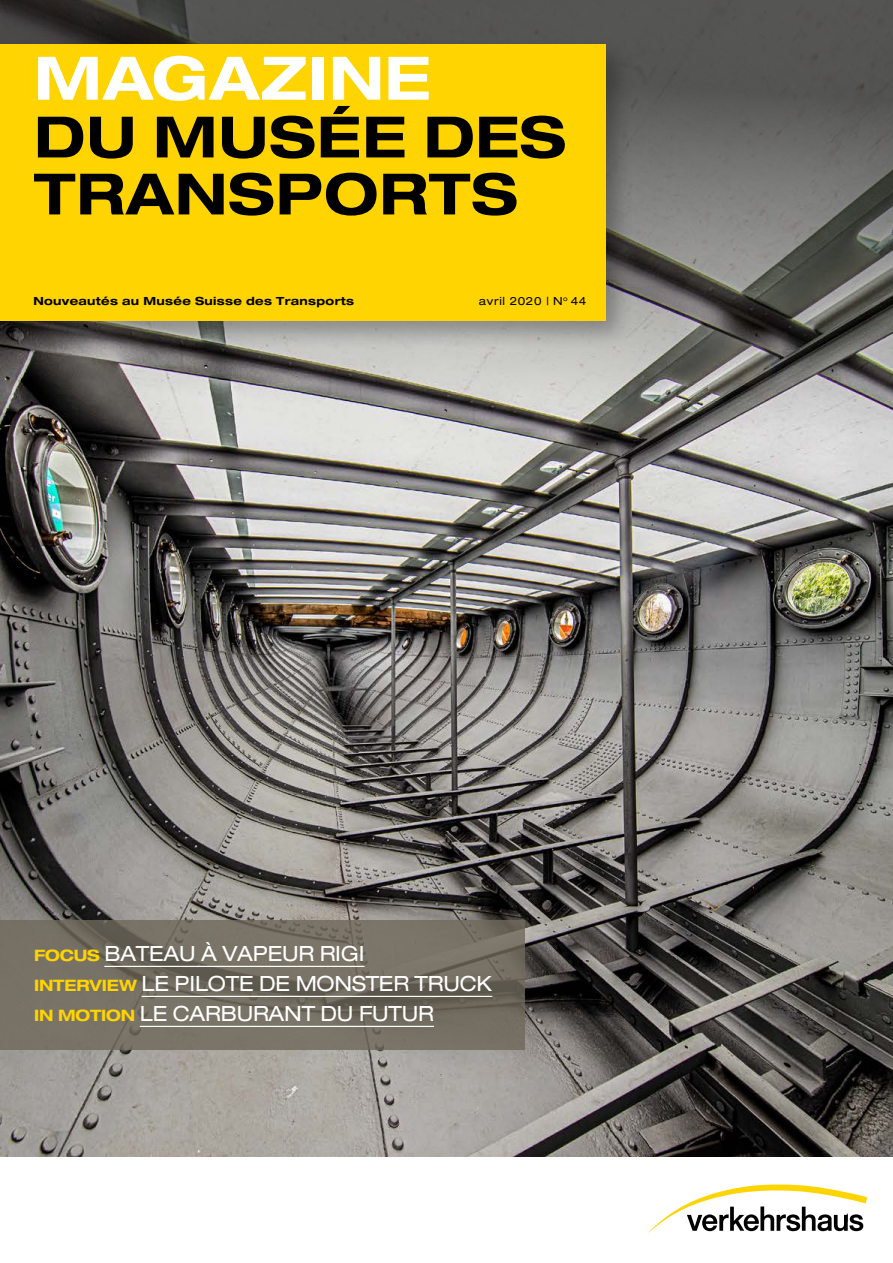
<style>
.page{position:relative;width:893px;height:1263px;background:#fff}
.page>*{position:absolute;margin:0;border:0;box-sizing:border-box;transform-origin:0 0}
.t1{font:700 expanded 60px "Helvetica Neue";letter-spacing:.02em;color:#fff}
.t2{font:700 expanded 57px/57px "Helvetica Neue";letter-spacing:.02em;color:#000}
.t3{font:expanded 21px/30px "Helvetica Neue";letter-spacing:-.01em;color:#fff}
.t4{font:300 12px "Helvetica Neue";color:#000}
.t5{font:700 expanded 11.25px "Helvetica Neue";letter-spacing:.03em;color:#000}
.t6{font:expanded 11.25px "Helvetica Neue";letter-spacing:.07em;color:#000}
.s1{font-weight:700;font-size:15.75px;color:#ffd400}
</style>
<div class="page">
<img style="left:0;top:448px;width:893px;height:709px">
<svg style="left:648px;top:1184px;width:219px;height:48px"></svg>
<svg style="left:0;top:920px;width:524px;height:130px;background:#736e62"></svg>
<hr style="left:104px;top:966px;width:260px;height:1px;background:#fff">
<hr style="left:142px;top:996px;width:350px;height:1px;background:#fff">
<hr style="left:140px;top:1026px;width:294px;height:1px;background:#fff">
<svg style="left:0;top:0;width:893px;height:448px;background:#777673"></svg>
<div style="left:0;top:37px;width:634px;height:313px;background:#000;opacity:.28"></div>
<div style="left:0;top:45px;width:605px;height:276px;background:#ffd400"></div>
<h1 class="t1" style="left:34px;top:41px;width:398px">MAGAZINE</h1>
<h2 class="t2" style="left:34px;top:107px;width:533px">DU MUSÉE DES<br>TRANSPORTS</h2>
<p class="t5" style="left:33px;top:294px;width:322px">Nouveautés au Musée Suisse des Transports</p>
<p class="t6" style="left:479px;top:294px;width:109px">avril 2020 | N<sup>o</sup> 44</p>
<p class="t3" style="left:34px;top:938px;width:460px"><span class="s1">FOCUS</span> BATEAU À VAPEUR RIGI<br><span class="s1">INTERVIEW</span> LE PILOTE DE MONSTER TRUCK<br><span class="s1">IN MOTION</span> LE CARBURANT DU FUTUR</p>
<p class="t4" style="left:844px;top:1211px;width:8px">1</p>
</div>
